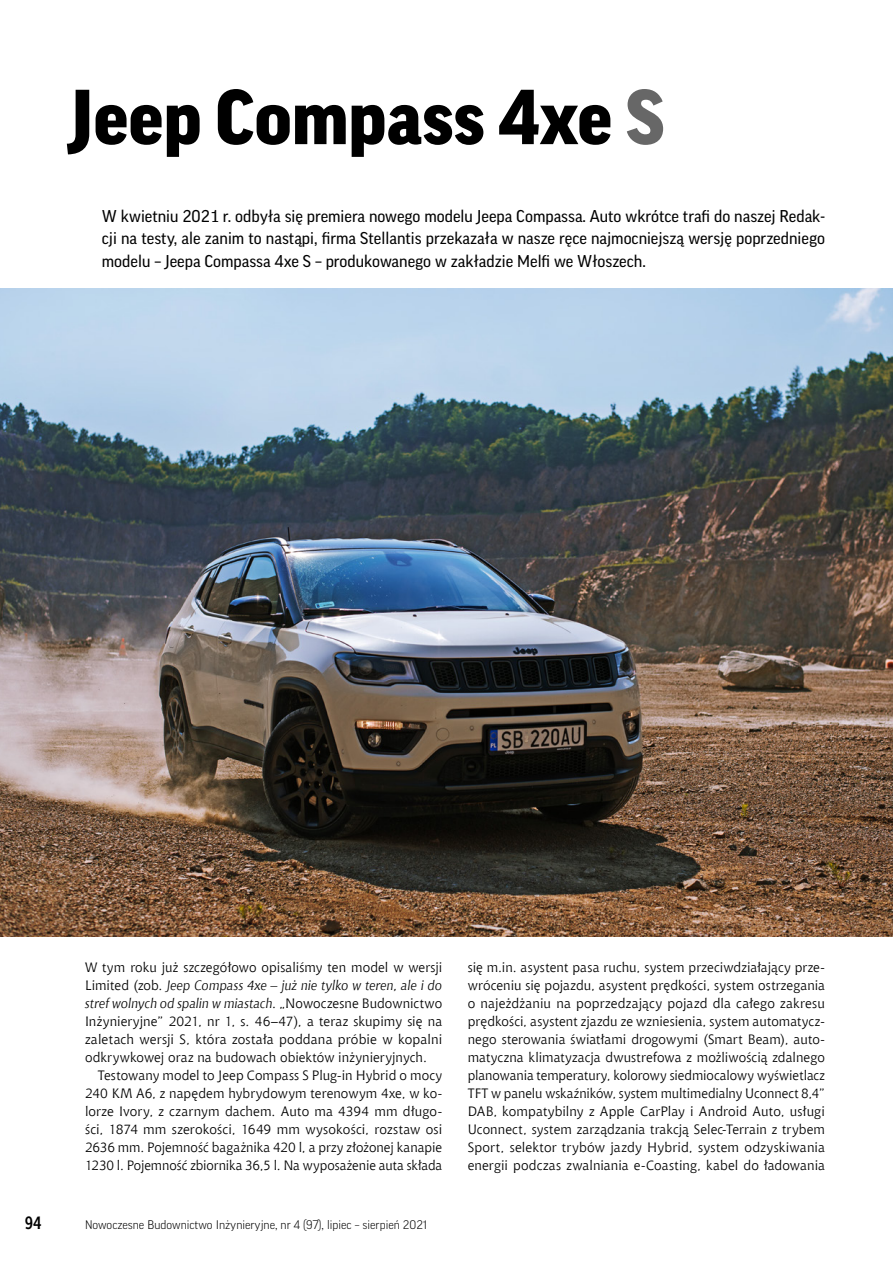
<style>
.page{position:relative;width:893px;height:1263px;background:#fff}
.page>*{position:absolute;margin:0;border:0;box-sizing:border-box;transform-origin:0 0}
.t1{font:900 75px "Good Pro";color:#000}
.t2{font:700 18px "Aerton Cnd EFN";color:#000}
.t3{font:16.5px/22.5px "Good Pro";color:#000;text-align:justify}
.t4{font:13.5px/18px "Chianti EU";color:#000;text-align:justify}
.t5{font:300 12px "Good Pro";color:#000}
.s1{color:#676767}
.s2{font-style:italic}
</style>
<div class="page">
<img style="left:0;top:288px;width:893px;height:648px">
<h1 class="t1" style="left:70px;top:75px;width:596px">Jeep Compass 4xe <span class="s1">S</span></h1>
<p class="t3" style="left:102px;top:205px;width:725px">W kwietniu 2021 r. odbyła się premiera nowego modelu Jeepa Compassa. Auto wkrótce trafi do naszej Redak&shy;cji na testy, ale zanim to nastąpi, firma Stellantis przekazała w nasze ręce najmocniejszą wersję poprzedniego modelu – Jeepa Compassa 4xe S – produkowanego w zakładzie Melfi we Włoszech.</p>
<p class="t4" style="left:85px;top:958px;width:359px">W tym roku już szczegółowo opisaliśmy ten model w wersji Limited (zob. <span class="s2">Jeep Compass 4xe – już nie tylko w teren, ale i do stref wolnych od spalin w miastach</span>. „Nowoczesne Budownictwo Inżynieryjne” 2021, nr 1, s. 46–47), a teraz skupimy się na zaletach wersji S, która została poddana próbie w kopalni odkrywkowej oraz na budowach obiektów inżynieryjnych.</p>
<p class="t4" style="left:85px;top:1066px;width:359px;text-indent:13px">Testowany model to Jeep Compass S Plug-in Hybrid o mocy 240 KM A6, z napędem hybrydowym terenowym 4xe, w ko&shy;lorze Ivory, z czarnym dachem. Auto ma 4394 mm długo&shy;ści, 1874 mm szerokości, 1649 mm wysokości, rozstaw osi 2636 mm. Pojemność bagażnika 420 l, a przy złożonej kanapie 1230 l. Pojemność zbiornika 36,5 l. Na wyposażenie auta składa</p>
<h2 class="t2" style="left:25px;top:1212px;width:18px">94</h2>
<p class="t5" style="left:85px;top:1218px;width:344px">Nowoczesne Budownictwo Inżynieryjne, nr 4 (97), lipiec – sierpień 2021</p>
<p class="t4" style="left:468px;top:958px;width:359px">się m.in. asystent pasa ruchu, system przeciwdziałający prze&shy;wróceniu się pojazdu, asystent prędkości, system ostrzegania o najeżdżaniu na poprzedzający pojazd dla całego zakresu prędkości, asystent zjazdu ze wzniesienia, system automatycz&shy;nego sterowania światłami drogowymi (Smart Beam), auto&shy;matyczna klimatyzacja dwustrefowa z możliwością zdalnego planowania temperatury, kolorowy siedmiocalowy wyświetlacz TFT w panelu wskaźników, system multimedialny Uconnect 8,4” DAB, kompatybilny z Apple CarPlay i Android Auto, usługi Uconnect, system zarządzania trakcją Selec-Terrain z trybem Sport, selektor trybów jazdy Hybrid, system odzyskiwania energii podczas zwalniania e-Coasting, kabel do ładowania</p>
</div>
